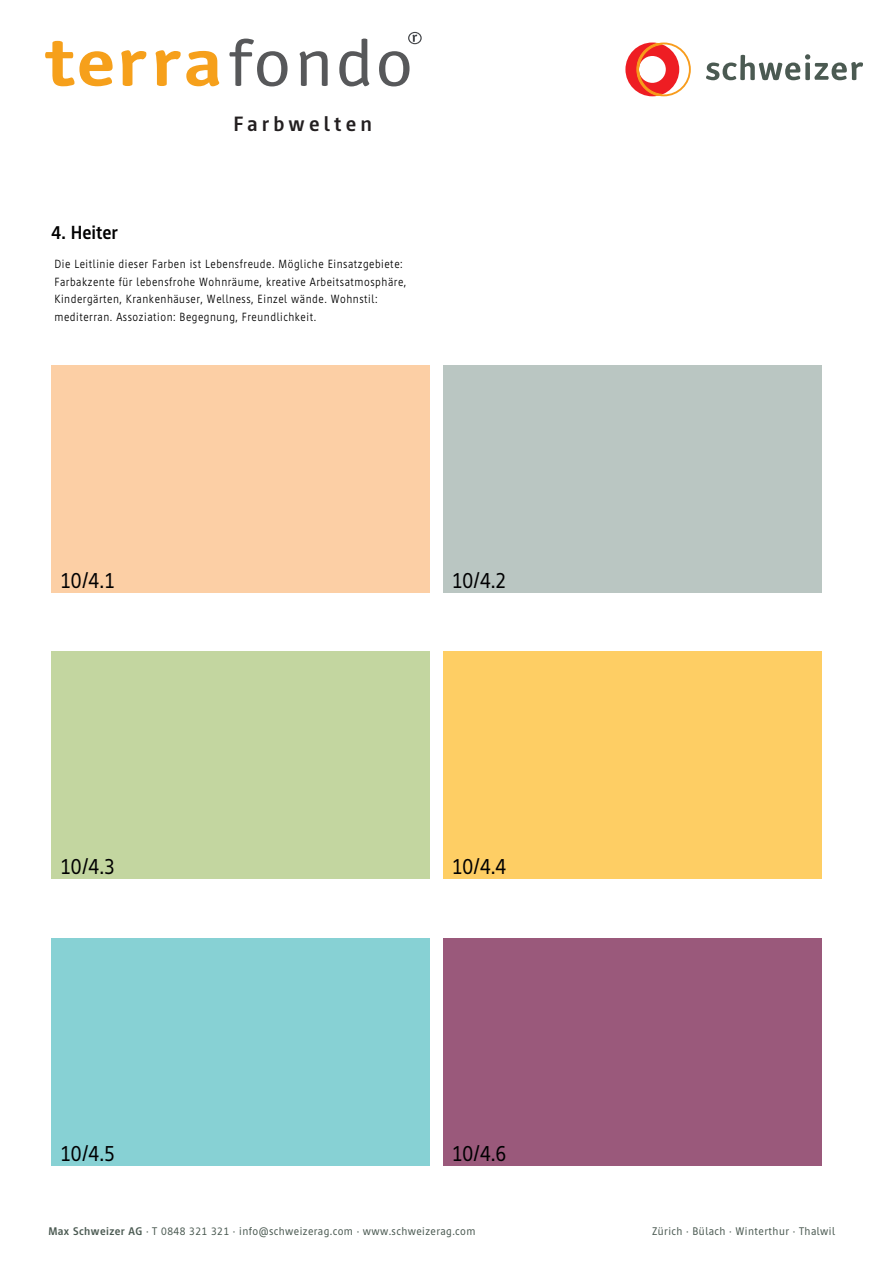
<style>
.page{position:relative;width:893px;height:1263px;background:#fff}
.page>*{position:absolute;margin:0;border:0;box-sizing:border-box;transform-origin:0 0}
.t1{font:22.5px "Cast";color:#000001;scale:.94 1}
.t2{font:700 21px "Cast";letter-spacing:.2em;color:#231f20}
.t3{font:700 19.2px "Cast";color:#000001;scale:.94 1}
.t4{font:300 12px/17.7px "Cast";letter-spacing:.05em;color:#000001;scale:.94 1}
.t5{font:11.25px "Cast";letter-spacing:.04em;color:#4b5a52}
.s1{font-weight:700}
</style>
<div class="page">
<div style="left:52px;top:365px;width:378px;height:227px;background:#fccfa5"></div>
<div style="left:52px;top:652px;width:378px;height:227px;background:#c3d6a0"></div>
<div style="left:52px;top:938px;width:378px;height:228px;background:#87d1d4"></div>
<div style="left:443px;top:365px;width:379px;height:227px;background:#bac6c2"></div>
<div style="left:443px;top:652px;width:379px;height:227px;background:#fece64"></div>
<div style="left:443px;top:938px;width:379px;height:228px;background:#9a597b"></div>
<svg style="left:706px;top:54px;width:157px;height:26px"></svg>
<svg style="left:625px;top:43px;width:66px;height:53px"></svg>
<svg style="left:121px;top:50px;width:26px;height:36px"></svg>
<svg style="left:155px;top:50px;width:65px;height:37px"></svg>
<svg style="left:45px;top:41px;width:68px;height:45px"></svg>
<svg style="left:379px;top:51px;width:31px;height:35px"></svg>
<svg style="left:339px;top:39px;width:30px;height:47px"></svg>
<svg style="left:299px;top:51px;width:29px;height:35px"></svg>
<svg style="left:229px;top:39px;width:59px;height:47px"></svg>
<svg style="left:408px;top:32px;width:14px;height:12px"></svg>
<h2 class="t2" style="left:233px;top:111px;width:140px">Farbwelten</h2>
<h3 class="t3" style="left:52px;top:222px;width:72px">4. Heiter</h3>
<p class="t4" style="left:55px;top:255px;width:376px">Die Leitlinie dieser Farben ist Lebensfreude. Mögliche Einsatzgebiete:<br>Farbakzente für lebensfrohe Wohnräume, kreative Arbeitsatmosphäre, Kindergärten, Krankenhäuser, Wellness, Einzel wände. Wohnstil: mediterran. Assoziation: Begegnung, Freundlichkeit.</p>
<h1 class="t1" style="left:60px;top:568px;width:60px">10/4.1</h1>
<h1 class="t1" style="left:452px;top:568px;width:60px">10/4.2</h1>
<h1 class="t1" style="left:60px;top:854px;width:60px">10/4.3</h1>
<h1 class="t1" style="left:452px;top:854px;width:60px">10/4.4</h1>
<h1 class="t1" style="left:60px;top:1141px;width:60px">10/4.5</h1>
<h1 class="t1" style="left:452px;top:1141px;width:60px">10/4.6</h1>
<p class="t5" style="left:48px;top:1225px;width:428px"><span class="s1">Max Schweizer AG</span> · T 0848 321 321 · info@schweizerag.com · www.schweizerag.com</p>
<p class="t5" style="left:652px;top:1225px;width:184px">Zürich · Bülach · Winterthur · Thalwil</p>
</div>
